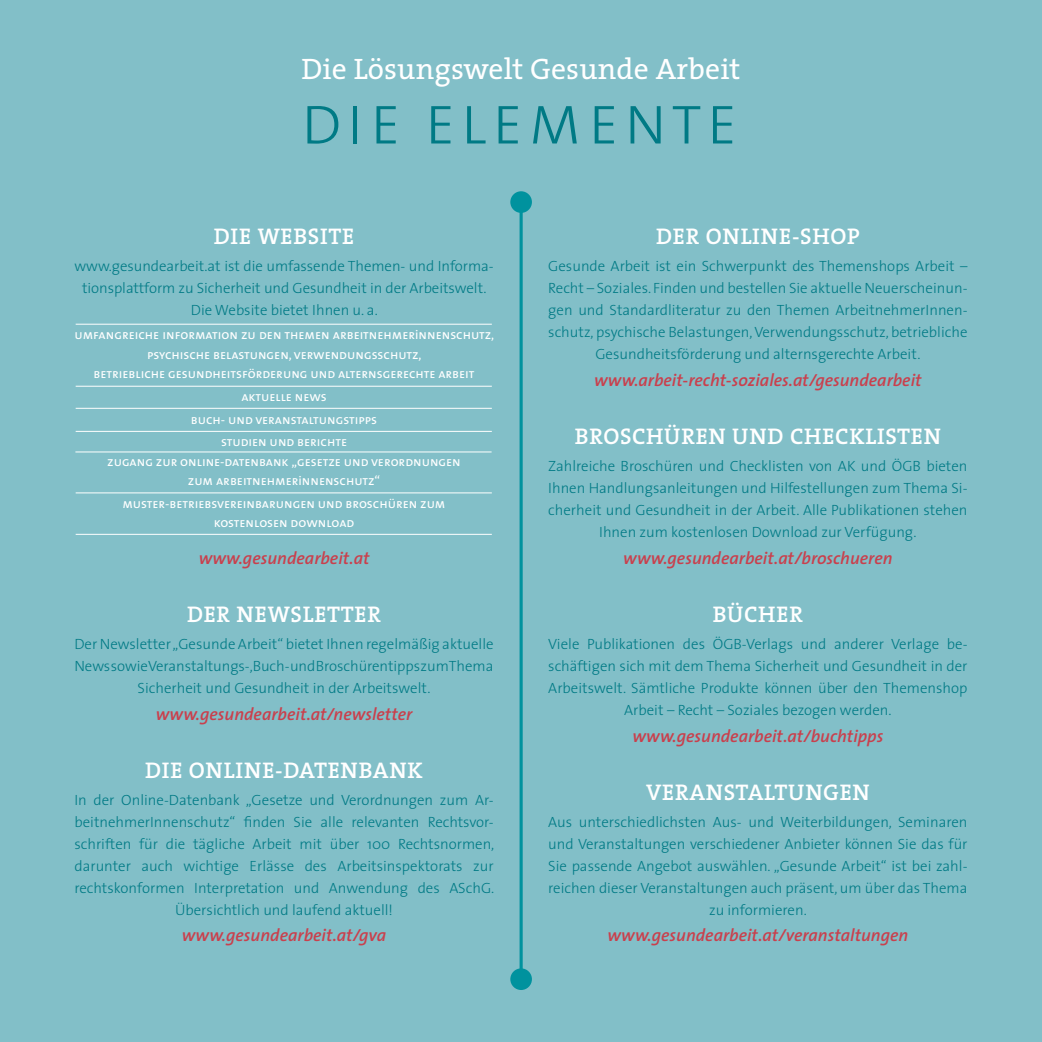
<style>
.page{position:relative;width:1042px;height:1042px;background:#82bfc8}
.page>*{position:absolute;margin:0;border:0;box-sizing:border-box;transform-origin:0 0}
.t1{font:71.75px "The Sans Extra Light Caps";letter-spacing:.045em;color:#007a85}
.t2{font:29.75px "The Serif";letter-spacing:.005em;color:#fff}
.t3{font:600 22.75px "The Serif";letter-spacing:.03em;color:#fff}
.t4{font:italic 600 17.5px "The Sans";color:#c9404d}
.t5{font:300 14.88px/21.9px "The Sans";color:#007a85;text-align:center}
.t6{font:13.12px/19.2px "The Sans Caps";color:#fff;text-align:center}
.s1{font-family:"The Sans"}
</style>
<div class="page">
<hr style="left:76px;top:386px;width:416px;height:1px;background:#fff">
<hr style="left:76px;top:324px;width:416px;height:1px;background:#fff">
<hr style="left:76px;top:408px;width:416px;height:1px;background:#fff">
<hr style="left:76px;top:431px;width:416px;height:1px;background:#fff">
<hr style="left:75px;top:451px;width:416px;height:1px;background:#fff">
<hr style="left:76px;top:492px;width:416px;height:1px;background:#fff">
<hr style="left:76px;top:534px;width:416px;height:1px;background:#fff">
<svg style="left:519px;top:213px;width:4px;height:755px;background:#1c9ba7"></svg>
<div style="left:510px;top:191px;width:22px;height:22px;background:#00929e;border-radius:50%"></div>
<div style="left:510px;top:968px;width:22px;height:22px;background:#00929e;border-radius:50%"></div>
<h2 class="t2" style="left:301px;top:44px;width:441px">Die Lösungswelt Gesunde Arbeit</h2>
<h1 class="t1" style="left:299px;top:60px;width:440px">die elemente</h1>
<h3 class="t3" style="left:214px;top:218px;width:142px">DIE WEBSITE</h3>
<p class="t5" style="left:74px;top:255px;width:421px">www.gesundearbeit.at ist die umfassende Themen- und Informa&shy;tionsplattform zu Sicherheit und Gesundheit in der Arbeitswelt.<br>Die Website bietet Ihnen u. a.</p>
<p class="t6" style="left:74px;top:325px;width:421px">umfangreiche information zu den themen arbeitnehmer<span class="s1">i</span>nnenschutz, psychische belastungen, verwendungsschutz,<br>betriebliche gesundheitsförderung und alternsgerechte arbeit</p>
<p class="t6" style="left:191px;top:384px;width:188px;line-height:22.8px">aktuelle news<br>buch- und veranstaltungstipps studien und berichte</p>
<p class="t6" style="left:107px;top:451px;width:355px">zugang zur online-datenbank „gesetze und verordnungen zum arbeitnehmer<span class="s1">i</span>nnenschutz“</p>
<p class="t6" style="left:123px;top:493px;width:324px">muster-betriebsvereinbarungen und broschüren zum kostenlosen download</p>
<p class="t4" style="left:199px;top:543px;width:172px">www.gesundearbeit.at</p>
<h3 class="t3" style="left:187px;top:595px;width:195px">DER NEWSLETTER</h3>
<p class="t5" style="left:74px;top:632px;width:421px">Der Newsletter „Gesunde Arbeit“ bietet Ihnen regelmäßig aktuelle<br>News sowie Veranstaltungs-, Buch- und Broschürentipps zum Thema<br>Sicherheit und Gesundheit in der Arbeitswelt.</p>
<p class="t4" style="left:156px;top:699px;width:258px">www.gesundearbeit.at/newsletter</p>
<h3 class="t3" style="left:145px;top:751px;width:280px">DIE ONLINE-DATENBANK</h3>
<p class="t5" style="left:74px;top:788px;width:421px">In der Online-Datenbank „Gesetze und Verordnungen zum Ar&shy;beitnehmerInnenschutz“ finden Sie alle relevanten Rechtsvor&shy;schriften für die tägliche Arbeit mit über 100 Rechtsnormen, darunter auch wichtige Erlässe des Arbeitsinspektorats zur rechtskonformen Interpretation und Anwendung des ASchG.<br>Übersichtlich und laufend aktuell!</p>
<p class="t4" style="left:182px;top:921px;width:206px">www.gesundearbeit.at/gva</p>
<h3 class="t3" style="left:656px;top:218px;width:205px">DER ONLINE-SHOP</h3>
<p class="t5" style="left:548px;top:255px;width:421px">Gesunde Arbeit ist ein Schwerpunkt des Themenshops Arbeit – Recht – Soziales. Finden und bestellen Sie aktuelle Neuerscheinun&shy;gen und Standardliteratur zu den Themen ArbeitnehmerInnen&shy;schutz, psychische Belastungen, Verwendungsschutz, betriebliche Gesundheitsförderung und alternsgerechte Arbeit.</p>
<p class="t4" style="left:594px;top:365px;width:329px">www.arbeit-recht-soziales.at/gesundearbeit</p>
<h3 class="t3" style="left:575px;top:417px;width:368px">BROSCHÜREN UND CHECKLISTEN</h3>
<p class="t5" style="left:548px;top:455px;width:421px">Zahlreiche Broschüren und Checklisten von AK und ÖGB bieten Ihnen Handlungsanleitungen und Hilfestellungen zum Thema Si&shy;cherheit und Gesundheit in der Arbeit. Alle Publikationen stehen Ihnen zum kostenlosen Download zur Verfügung.</p>
<p class="t4" style="left:623px;top:543px;width:271px">www.gesundearbeit.at/broschueren</p>
<h3 class="t3" style="left:713px;top:595px;width:92px">BÜCHER</h3>
<p class="t5" style="left:548px;top:632px;width:421px">Viele Publikationen des ÖGB-Verlags und anderer Verlage be&shy;schäftigen sich mit dem Thema Sicherheit und Gesundheit in der Arbeitswelt. Sämtliche Produkte können über den Themenshop Arbeit – Recht – Soziales bezogen werden.</p>
<p class="t4" style="left:632px;top:721px;width:252px">www.gesundearbeit.at/buchtipps</p>
<h3 class="t3" style="left:646px;top:773px;width:225px">VERANSTALTUNGEN</h3>
<p class="t5" style="left:548px;top:810px;width:421px">Aus unterschiedlichsten Aus- und Weiterbildungen, Seminaren und Veranstaltungen verschiedener Anbieter können Sie das für Sie passende Angebot auswählen. „Gesunde Arbeit“ ist bei zahl&shy;reichen dieser Veranstaltungen auch präsent, um über das Thema zu informieren.</p>
<p class="t4" style="left:607px;top:921px;width:302px">www.gesundearbeit.at/veranstaltungen</p>
</div>
